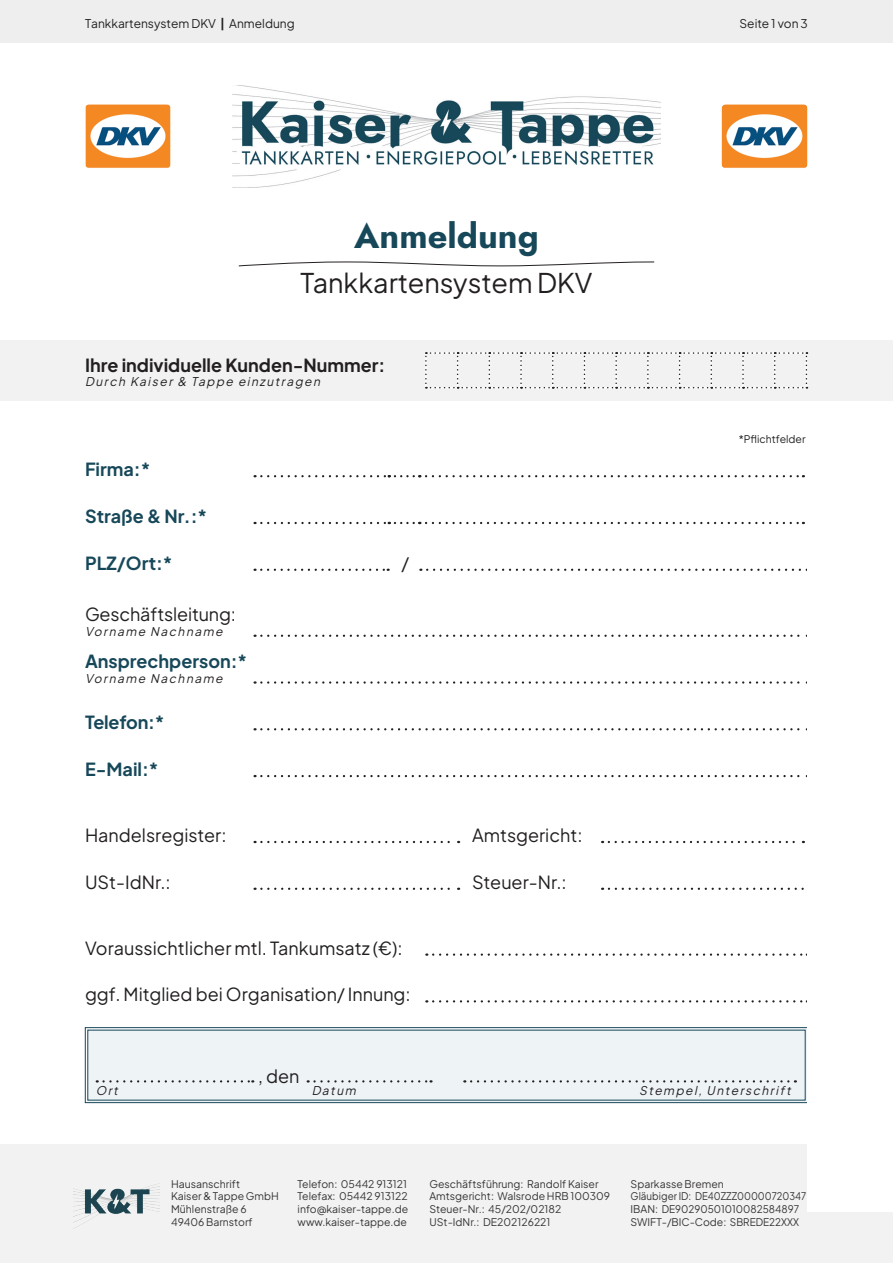
<style>
.page{position:relative;width:893px;height:1263px;background:#fff}
.page>*{position:absolute;margin:0;border:0;box-sizing:border-box;transform-origin:0 0}
.t1{font:700 34.5px "Jost";color:#174859}
.t2{font:27px "Plus Jakarta Sans";color:#231f20}
.t3{font:18px "Plus Jakarta Sans";color:#231f20}
.t4{font:700 18px "Plus Jakarta Sans";color:#174859}
.t5{font:700 18px "Plus Jakarta Sans";color:#231f20}
.t6{font:italic 12px "Plus Jakarta Sans";color:#231f20}
.t7{font:12px "Plus Jakarta Sans";color:#231f20}
.t8{font:12px "Plus Jakarta Sans";color:#231f20}
.t9{font:10.5px/12.6px "Plus Jakarta Sans";color:#231f20}
.s1{font-weight:700}
</style>
<div class="page">
<img style="left:233px;top:85px;width:427px;height:103px">
<div style="left:0;top:1144px;width:893px;height:119px;background:#f2f2f2"></div>
<img style="left:73px;top:1183px;width:87px;height:46px">
<div style="left:0;top:0;width:893px;height:43px;background:#eee"></div>
<svg style="left:85px;top:1027px;width:722px;height:76px;background:#e2e9ed"></svg>
<svg style="left:255px;top:569px;width:134px;height:2px"></svg>
<svg style="left:427px;top:569px;width:380px;height:2px"></svg>
<svg style="left:255px;top:475px;width:165px;height:2px"></svg>
<svg style="left:426px;top:475px;width:378px;height:2px"></svg>
<svg style="left:255px;top:522px;width:165px;height:2px"></svg>
<svg style="left:426px;top:522px;width:378px;height:2px"></svg>
<svg style="left:255px;top:635px;width:552px;height:2px"></svg>
<svg style="left:255px;top:681px;width:552px;height:3px"></svg>
<svg style="left:255px;top:775px;width:552px;height:2px"></svg>
<svg style="left:255px;top:728px;width:552px;height:2px"></svg>
<svg style="left:255px;top:841px;width:204px;height:2px"></svg>
<svg style="left:255px;top:888px;width:204px;height:2px"></svg>
<svg style="left:609px;top:841px;width:195px;height:2px"></svg>
<svg style="left:609px;top:888px;width:195px;height:2px"></svg>
<svg style="left:433px;top:953px;width:374px;height:3px"></svg>
<svg style="left:433px;top:1000px;width:374px;height:2px"></svg>
<div style="left:808px;top:448px;width:85px;height:764px;background:#fff"></div>
<div style="left:0;top:340px;width:893px;height:60px;background:#f2f2f2"></div>
<svg style="left:425px;top:352px;width:382px;height:36px"></svg>
<svg style="left:97px;top:1080px;width:156px;height:2px"></svg>
<svg style="left:308px;top:1080px;width:124px;height:2px"></svg>
<svg style="left:471px;top:1080px;width:325px;height:2px"></svg>
<svg style="left:238px;top:261px;width:417px;height:5px"></svg>
<img style="left:85px;top:104px;width:86px;height:64px">
<img style="left:721px;top:104px;width:87px;height:64px">
<p class="t7" style="left:85px;top:14px;width:211px">Tankkartensystem DKV <span class="s1">|</span> Anmeldung</p>
<p class="t8" style="left:739px;top:14px;width:70px">Seite 1 von 3</p>
<h1 class="t1" style="left:354px;top:212px;width:186px">Anmeldung</h1>
<h2 class="t2" style="left:300px;top:261px;width:293px">Tankkartensystem DKV</h2>
<h3 class="t5" style="left:85px;top:349px;width:302px">Ihre individuelle Kunden-Nummer:</h3>
<p class="t6" style="left:85px;top:372px;width:240px">Durch Kaiser &amp; Tappe einzutragen</p>
<h3 class="t4" style="left:85px;top:453px;width:67px">Firma:*</h3>
<h3 class="t4" style="left:85px;top:500px;width:124px">Straße &amp; Nr.:*</h3>
<h3 class="t4" style="left:85px;top:547px;width:89px">PLZ/Ort:*</h3>
<h3 class="t3" style="left:402px;top:548px;width:9px">/</h3>
<h3 class="t3" style="left:85px;top:600px;width:152px">Geschäftsleitung:</h3>
<p class="t6" style="left:85px;top:621px;width:143px">Vorname Nachname</p>
<h3 class="t4" style="left:85px;top:645px;width:164px">Ansprechperson:*</h3>
<p class="t6" style="left:85px;top:668px;width:143px">Vorname Nachname</p>
<h3 class="t4" style="left:85px;top:706px;width:81px">Telefon:*</h3>
<h3 class="t4" style="left:85px;top:753px;width:75px">E-Mail:*</h3>
<h3 class="t3" style="left:85px;top:820px;width:143px">Handelsregister:</h3>
<h3 class="t3" style="left:472px;top:820px;width:112px">Amtsgericht:</h3>
<h3 class="t3" style="left:85px;top:867px;width:87px">USt-IdNr.:</h3>
<h3 class="t3" style="left:472px;top:867px;width:96px">Steuer-Nr.:</h3>
<h3 class="t3" style="left:85px;top:933px;width:319px">Voraussichtlicher mtl. Tankumsatz (€):</h3>
<h3 class="t3" style="left:85px;top:980px;width:327px">ggf. Mitglied bei Organisation/ Innung:</h3>
<p class="t9" style="left:739px;top:432px;width:68px">*Pflichtfelder</p>
<h3 class="t3" style="left:258px;top:1061px;width:43px">, den</h3>
<p class="t6" style="left:96px;top:1081px;width:27px">Ort</p>
<p class="t6" style="left:312px;top:1081px;width:49px">Datum</p>
<p class="t6" style="left:639px;top:1081px;width:157px">Stempel, Unterschrift</p>
<p class="t9" style="left:171px;top:1176px;width:109px">Hausanschrift<br>Kaiser &amp; Tappe GmbH<br>Mühlenstraße 6<br>49406 Barnstorf</p>
<p class="t9" style="left:298px;top:1176px;width:112px;text-align:justify">Telefon: 05442 913121<br>Telefax: 05442 913122 info@kaiser-tappe.de www.kaiser-tappe.de</p>
<p class="t9" style="left:429px;top:1176px;width:182px">Geschäftsführung: Randolf Kaiser<br>Amtsgericht: Walsrode HRB 100309<br>Steuer-Nr.: 45/202/02182<br>USt-IdNr.: DE202126221</p>
<p class="t9" style="left:631px;top:1176px;width:177px">Sparkasse Bremen<br>Gläubiger ID: DE40ZZZ00000720347<br>IBAN: DE90290501010082584897<br>SWIFT-/BIC-Code: SBREDE22XXX</p>
</div>
